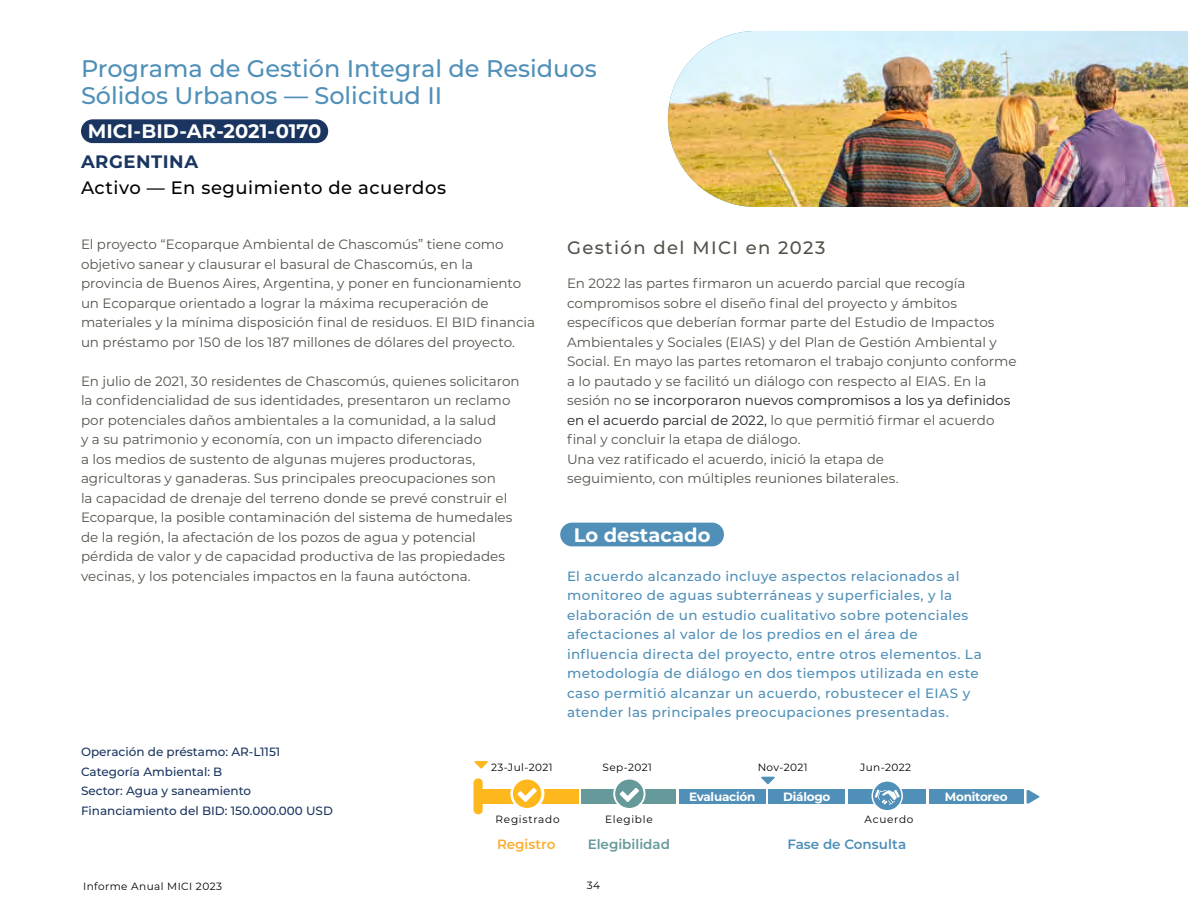
<style>
.page{position:relative;width:1188px;height:918px;background:#fff}
.page>*{position:absolute;margin:0;border:0;box-sizing:border-box;transform-origin:0 0}
.TITLE_FICHAS_CONSULTATION_CELESTE{font:500 24px/27px "Montserrat";color:#4f8fb8}
.PROJECT_NUMBER_BIG_RIGHT___SHADEEEEE{font:700 19.5px "Montserrat";color:#fff}
.TITLE_DESTACADO_FVO_BLUE_HUEVITO{font:700 19.5px "Montserrat";color:#fff}
.Project_STATUS_FVO_Verde{font:500 18px "Montserrat";letter-spacing:.03em;color:#000}
.TITLE_GESTION_ETC{font:500 18px "Montserrat";letter-spacing:.08em;color:#54534a}
.PAIS_AGREGADO{font:700 18px "Montserrat";letter-spacing:.03em;color:#1a355f}
.TEXT_FICHAS{font:13.5px/19.5px "Montserrat";color:#54534a}
.TEXTO_DESTACADO_CONSULTA{font:500 13.5px/19.5px "Montserrat";letter-spacing:.03em;color:#4f8fb8}
.t1{font:600 13.5px "Montserrat";color:#4f8fb8}
.t2{font:600 13.5px "Montserrat";color:#699}
.t3{font:600 13.5px "Montserrat";color:#fab033}
.t4{font:500 12px/19.5px "Montserrat";color:#1a355f}
.t5{font:700 12px "Montserrat";letter-spacing:-.02em;color:#fff}
.t6{font:10.5px "Montserrat";letter-spacing:.04em;color:#000}
.t7{font:10.5px "Montserrat";letter-spacing:.07em;color:#000}
.s1{color:#212529}
</style>
<div class="page">
<div style="left:560px;top:523px;width:164px;height:23px;background:#4f8fb8;border-radius:12px"></div>
<img style="left:668px;top:31px;width:520px;height:176px">
<svg style="left:474px;top:761px;width:14px;height:8px"></svg>
<div style="left:477px;top:790px;width:102px;height:14px;background:#ffb71e"></div>
<div style="left:473px;top:778px;width:10px;height:36px;background:#ffb71e"></div>
<div style="left:510px;top:777px;width:34px;height:34px;border:4px solid #fff;border-radius:50%"></div>
<svg style="left:513px;top:780px;width:28px;height:28px"></svg>
<div style="left:582px;top:790px;width:94px;height:14px;background:#699"></div>
<div style="left:613px;top:778px;width:32px;height:32px;border:7px solid #fff;border-radius:50%"></div>
<svg style="left:615px;top:780px;width:29px;height:28px"></svg>
<div style="left:679px;top:790px;width:86px;height:14px;background:#4f8fb8"></div>
<div style="left:768px;top:790px;width:77px;height:14px;background:#4f8fb8"></div>
<svg style="left:761px;top:777px;width:14px;height:7px"></svg>
<div style="left:848px;top:790px;width:78px;height:14px;background:#4f8fb8"></div>
<svg style="left:871px;top:781px;width:33px;height:29px"></svg>
<svg style="left:1027px;top:790px;width:13px;height:14px"></svg>
<div style="left:929px;top:790px;width:94px;height:14px;background:#4f8fb8"></div>
<div style="left:81px;top:119px;width:247px;height:24px;background:#1a355f;border-radius:12px"></div>
<p class="TITLE_FICHAS_CONSULTATION_CELESTE" style="left:81px;top:54px;width:517px">Programa de Gestión Integral de Residuos<br>Sólidos Urbanos — Solicitud II</p>
<p class="PROJECT_NUMBER_BIG_RIGHT___SHADEEEEE" style="left:88px;top:117px;width:235px">MICI-BID-AR-2021-0170</p>
<p class="PAIS_AGREGADO" style="left:81px;top:149px;width:119px">ARGENTINA</p>
<p class="Project_STATUS_FVO_Verde" style="left:81px;top:176px;width:367px">Activo — En seguimiento de acuerdos</p>
<p class="TEXT_FICHAS" style="left:81px;top:234px;width:456px">El proyecto “Ecoparque Ambiental de Chascomús” tiene como objetivo sanear y clausurar el basural de Chascomús, en la provincia de Buenos Aires, Argentina, y poner en funcionamiento un Ecoparque orientado a lograr la máxima recuperación de materiales y la mínima disposición final de residuos. El BID financia un préstamo por 150 de los 187 millones de dólares del proyecto.</p>
<p class="TEXT_FICHAS" style="left:81px;top:370px;width:440px">En julio de 2021, 30 residentes de Chascomús, quienes solicitaron la confidencialidad de sus identidades, presentaron un reclamo por potenciales daños ambientales a la comunidad, a la salud<br>y a su patrimonio y economía, con un impacto diferenciado<br>a los medios de sustento de algunas mujeres productoras, agricultoras y ganaderas. Sus principales preocupaciones son<br>la capacidad de drenaje del terreno donde se prevé construir el Ecoparque, la posible contaminación del sistema de humedales de la región, la afectación de los pozos de agua y potencial pérdida de valor y de capacidad productiva de las propiedades vecinas, y los potenciales impactos en la fauna autóctona.</p>
<p class="TITLE_GESTION_ETC" style="left:567px;top:235px;width:260px">Gestión del MICI en 2023</p>
<p class="TEXT_FICHAS" style="left:567px;top:273px;width:451px">En 2022 las partes firmaron un acuerdo parcial que recogía compromisos sobre el diseño final del proyecto y ámbitos específicos que deberían formar parte del Estudio de Impactos Ambientales y Sociales (EIAS) y del Plan de Gestión Ambiental y Social. En mayo las partes retomaron el trabajo conjunto conforme a lo pautado y se facilitó un diálogo con respecto al EIAS. En la sesión no <span class="s1">se incorporaron nuevos compromisos a los ya definidos en el acuerdo parcial de 2022,</span> lo que permitió firmar el acuerdo final y concluir la etapa de diálogo.<br>Una vez ratificado el acuerdo, inició la etapa de<br>seguimiento, con múltiples reuniones bilaterales.</p>
<p class="TITLE_DESTACADO_FVO_BLUE_HUEVITO" style="left:574px;top:521px;width:138px">Lo destacado</p>
<p class="TEXTO_DESTACADO_CONSULTA" style="left:567px;top:565px;width:416px">El acuerdo alcanzado incluye aspectos relacionados al monitoreo de aguas subterráneas y superficiales, y la elaboración de un estudio cualitativo sobre potenciales afectaciones al valor de los predios en el área de influencia directa del proyecto, entre otros elementos. La metodología de diálogo en dos tiempos utilizada en este caso permitió alcanzar un acuerdo, robustecer el EIAS y atender las principales preocupaciones presentadas.</p>
<p class="t4" style="left:81px;top:742px;width:254px">Operación de préstamo: AR-L1151<br>Categoría Ambiental: B<br>Sector: Agua y saneamiento<br>Financiamiento del BID: 150.000.000 USD</p>
<p class="t6" style="left:491px;top:760px;width:63px">23-Jul-2021</p>
<p class="t6" style="left:602px;top:760px;width:51px">Sep-2021</p>
<p class="t6" style="left:758px;top:761px;width:51px">Nov-2021</p>
<p class="t6" style="left:860px;top:760px;width:53px">Jun-2022</p>
<p class="t5" style="left:689px;top:788px;width:68px">Evaluación</p>
<p class="t5" style="left:783px;top:788px;width:49px">Diálogo</p>
<p class="t7" style="left:496px;top:812px;width:66px">Registrado</p>
<p class="t7" style="left:605px;top:812px;width:49px">Elegible</p>
<p class="t7" style="left:864px;top:812px;width:50px">Acuerdo</p>
<p class="t3" style="left:497px;top:835px;width:60px">Registro</p>
<p class="t2" style="left:588px;top:835px;width:84px">Elegibilidad</p>
<p class="t1" style="left:787px;top:835px;width:120px">Fase de Consulta</p>
<p class="t6" style="left:83px;top:879px;width:140px">Informe Anual MICI 2023</p>
<p class="t6" style="left:587px;top:878px;width:15px">34</p>
<p class="t5" style="left:945px;top:788px;width:64px">Monitoreo</p>
</div>
